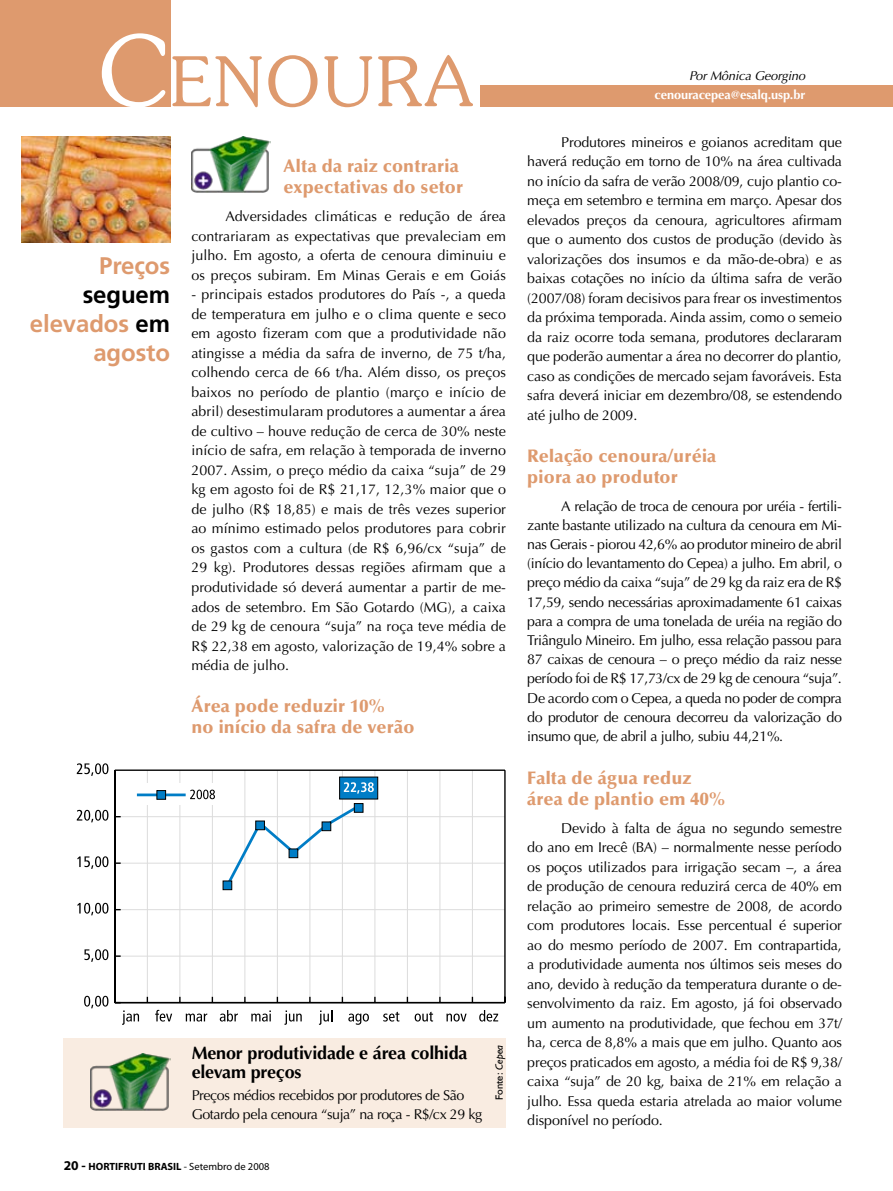
<style>
.page{position:relative;width:893px;height:1191px;background:#fff}
.page>*{position:absolute;margin:0;border:0;box-sizing:border-box;transform-origin:0 0}
.t1{font:300 68.25px "Souvenir";letter-spacing:.03em;color:#de9a6e}
.t2{font:700 24px/28.8px "Frutiger";letter-spacing:-.005em;color:#de9a6e;text-align:right}
.t3{font:900 18px/21px "Optima";letter-spacing:.015em;color:#de9a6e}
.t4{font:700 18px/19.5px "Optima";letter-spacing:-.01em;color:#000}
.t5{font:14.25px/19.5px "Optima";letter-spacing:-.01em;color:#000;text-align:justify}
.t6{font:14.25px/19.5px "Optima";letter-spacing:-.03em;color:#000}
.t7{font:700 12.75px "Optima";letter-spacing:-.01em;color:#fff}
.t8{font:italic 12.75px "Optima";letter-spacing:-.01em;color:#000}
.t9{font:700 10.5px "Myriad Pro";color:#000}
.t10{font:10.5px "Humanist 521 BT";color:#000}
.s1{font-size:97.5px;color:#fff}
.s2{color:#000}
.s3{font-size:13.5px}
.s4{font-weight:400}
.s5{font-style:italic}
</style>
<div class="page">
<div style="left:64px;top:1038px;width:442px;height:89px;background:#f9ece1"></div>
<hr style="left:147px;top:770px;width:1px;height:232px;background:#dcdcdc">
<hr style="left:180px;top:770px;width:1px;height:232px;background:#dcdcdc">
<hr style="left:212px;top:770px;width:1px;height:232px;background:#dcdcdc">
<hr style="left:245px;top:770px;width:1px;height:232px;background:#dcdcdc">
<hr style="left:277px;top:770px;width:1px;height:232px;background:#dcdcdc">
<hr style="left:310px;top:770px;width:1px;height:232px;background:#dcdcdc">
<hr style="left:342px;top:770px;width:1px;height:232px;background:#dcdcdc">
<hr style="left:375px;top:770px;width:1px;height:232px;background:#dcdcdc">
<hr style="left:407px;top:770px;width:1px;height:232px;background:#dcdcdc">
<hr style="left:440px;top:770px;width:1px;height:232px;background:#dcdcdc">
<hr style="left:472px;top:770px;width:1px;height:232px;background:#dcdcdc">
<hr style="left:115px;top:956px;width:390px;height:1px;background:#dcdcdc">
<hr style="left:115px;top:909px;width:390px;height:1px;background:#dcdcdc">
<hr style="left:115px;top:863px;width:390px;height:1px;background:#dcdcdc">
<hr style="left:115px;top:816px;width:390px;height:1px;background:#dcdcdc">
<hr style="left:115px;top:769px;width:390px;height:2px;background:#000">
<hr style="left:504px;top:770px;width:2px;height:232px;background:#000">
<hr style="left:115px;top:1002px;width:390px;height:1px;background:#000">
<hr style="left:114px;top:770px;width:2px;height:232px;background:#000">
<svg style="left:122px;top:1010px;width:17px;height:14px"></svg>
<svg style="left:155px;top:1009px;width:17px;height:12px"></svg>
<svg style="left:186px;top:1013px;width:21px;height:8px"></svg>
<svg style="left:220px;top:1010px;width:18px;height:11px"></svg>
<svg style="left:251px;top:1010px;width:20px;height:11px"></svg>
<svg style="left:284px;top:1010px;width:18px;height:14px"></svg>
<svg style="left:319px;top:1010px;width:13px;height:14px"></svg>
<svg style="left:348px;top:1013px;width:21px;height:11px"></svg>
<svg style="left:383px;top:1011px;width:16px;height:10px"></svg>
<svg style="left:415px;top:1011px;width:18px;height:10px"></svg>
<svg style="left:446px;top:1013px;width:21px;height:8px"></svg>
<svg style="left:479px;top:1010px;width:19px;height:11px"></svg>
<svg style="left:84px;top:995px;width:24px;height:13px"></svg>
<svg style="left:84px;top:949px;width:24px;height:12px"></svg>
<svg style="left:77px;top:902px;width:31px;height:13px"></svg>
<svg style="left:77px;top:856px;width:31px;height:13px"></svg>
<svg style="left:77px;top:810px;width:31px;height:12px"></svg>
<svg style="left:77px;top:763px;width:31px;height:13px"></svg>
<div style="left:132px;top:783px;width:89px;height:22px;background:#fff"></div>
<hr style="left:137px;top:793px;width:49px;height:3px;background:#007dc6">
<div style="left:157px;top:790px;width:9px;height:9px;background:#007dc6;border:1px solid #000"></div>
<svg style="left:190px;top:789px;width:25px;height:10px"></svg>
<svg style="left:223px;top:803px;width:138px;height:87px"></svg>
<div style="left:255px;top:820px;width:10px;height:10px;background:#007dc6;border:1px solid #000"></div>
<div style="left:223px;top:880px;width:9px;height:10px;background:#007dc6;border:1px solid #000"></div>
<div style="left:289px;top:848px;width:9px;height:10px;background:#007dc6;border:1px solid #000"></div>
<div style="left:322px;top:821px;width:9px;height:10px;background:#007dc6;border:1px solid #000"></div>
<div style="left:339px;top:776px;width:39px;height:23px;background:#007dc6;border:1px solid #000"></div>
<svg style="left:344px;top:782px;width:30px;height:11px"></svg>
<div style="left:354px;top:803px;width:9px;height:9px;background:#007dc6;border:1px solid #000"></div>
<img style="left:91px;top:1054px;width:79px;height:56px">
<img style="left:21px;top:136px;width:149px;height:107px">
<div style="left:0;top:0;width:170px;height:106px;background:#de9a6e"></div>
<div style="left:480px;top:85px;width:413px;height:21px;background:#de9a6e"></div>
<img style="left:191px;top:136px;width:80px;height:57px">
<h1 class="t1" style="left:98px;top:40px;width:377px"><span class="s1">C</span>ENOURA</h1>
<h2 class="t2" style="left:99px;top:251px;width:72px">Preços</h2>
<h2 class="t2" style="left:30px;top:280px;width:142px"><span class="s2">seguem </span>elevados <span class="s2">em </span>agosto</h2>
<p class="t3" style="left:283px;top:156px;width:181px">Alta da raiz contraria expectativas do setor</p>
<p class="t5" style="left:191px;top:207px;width:316px;text-indent:34px">Adversidades climáticas e redução de área contrariaram as expectativas que prevaleciam em julho. Em agosto, a oferta de cenoura diminuiu e os preços subiram. Em Minas Gerais e em Goiás</p>
<p class="t5" style="left:191px;top:285px;width:316px">- principais estados produtores do País -, a queda de temperatura em julho e o clima quente e seco em agosto fizeram com que a produtividade não atingisse a média da safra de inverno, de 75 t/ha, colhendo cerca de 66 t/ha. Além disso, os preços baixos no período de plantio (março e início de abril) desestimularam produtores a aumentar a área de cultivo – houve redução de cerca de 30% neste início de safra, em relação à temporada de inverno 2007. Assim, o preço médio da caixa “suja” de 29 kg em agosto foi de R$ 21,17, 12,3% maior que o de julho (R$ 18,85) e mais de três vezes superior ao mínimo estimado pelos produtores para cobrir os gastos com a cultura (de R$ 6,96/cx “suja” de 29 kg). Produtores dessas regiões afirmam que a produtividade só deverá aumentar a partir de me&shy;ados de setembro. Em São Gotardo (MG), a caixa de 29 kg de cenoura “suja” na roça teve média de R$ 22,38 em agosto, valorização de 19,4% sobre a média de julho.</p>
<p class="t3" style="left:191px;top:696px;width:224px">Área pode reduzir 10%<br>no início da safra de verão</p>
<p class="t4" style="left:192px;top:1043px;width:277px">Menor produtividade e área colhida elevam preços</p>
<p class="t6" style="left:192px;top:1085px;width:292px">Preços médios recebidos por produtores de São<br>Gotardo pela cenoura “suja” na roça - R$/cx 29 kg</p>
<p class="t9" style="left:64px;top:1160px;width:207px"><span class="s3">20 -</span> HORTIFRUTI BRASIL <span class="s4">- Setembro de 2008</span></p>
<p class="t10" style="left:493px;top:1100px;width:57px;rotate:-90deg">Fonte: <span class="s5">Cepea</span></p>
<p class="t8" style="left:689px;top:68px;width:118px">Por Mônica Georgino</p>
<p class="t7" style="left:655px;top:88px;width:152px">cenouracepea@esalq.usp.br</p>
<p class="t5" style="left:527px;top:132px;width:316px;text-indent:34px">Produtores mineiros e goianos acreditam que haverá redução em torno de 10% na área cultivada no início da safra de verão 2008/09, cujo plantio co&shy;meça em setembro e termina em março. Apesar dos elevados preços da cenoura, agricultores afirmam que o aumento dos custos de produção (devido às valorizações dos insumos e da mão-de-obra) e as baixas cotações no início da última safra de verão (2007/08) foram decisivos para frear os investimentos da próxima temporada. Ainda assim, como o semeio da raiz ocorre toda semana, produtores declararam que poderão aumentar a área no decorrer do plantio, caso as condições de mercado sejam favoráveis. Esta safra deverá iniciar em dezembro/08, se estendendo até julho de 2009.</p>
<p class="t3" style="left:527px;top:445px;width:190px">Relação cenoura/uréia piora ao produtor</p>
<p class="t5" style="left:527px;top:496px;width:316px;text-indent:34px">A relação de troca de cenoura por uréia - fertili&shy;zante bastante utilizado na cultura da cenoura em Mi&shy;nas Gerais - piorou 42,6% ao produtor mineiro de abril (início do levantamento do Cepea) a julho. Em abril, o preço médio da caixa “suja” de 29 kg da raiz era de R$ 17,59, sendo necessárias aproximadamente 61 caixas para a compra de uma tonelada de uréia na região do Triângulo Mineiro. Em julho, essa relação passou para 87 caixas de cenoura – o preço médio da raiz nesse período foi de R$ 17,73/cx de 29 kg de cenoura “suja”.<br>De acordo com o Cepea, a queda no poder de compra do produtor de cenoura decorreu da valorização do insumo que, de abril a julho, subiu 44,21%.</p>
<p class="t3" style="left:527px;top:767px;width:199px">Falta de água reduz área de plantio em 40%</p>
<p class="t5" style="left:527px;top:818px;width:316px;text-indent:34px">Devido à falta de água no segundo semestre do ano em Irecê (BA) – normalmente nesse período os poços utilizados para irrigação secam –, a área de produção de cenoura reduzirá cerca de 40% em relação ao primeiro semestre de 2008, de acordo com produtores locais. Esse percentual é superior ao do mesmo período de 2007. Em contrapartida, a produtividade aumenta nos últimos seis meses do ano, devido à redução da temperatura durante o de&shy;senvolvimento da raiz. Em agosto, já foi observado um aumento na produtividade, que fechou em 37t/ ha, cerca de 8,8% a mais que em julho. Quanto aos preços praticados em agosto, a média foi de R$ 9,38/ caixa “suja” de 20 kg, baixa de 21% em relação a julho. Essa queda estaria atrelada ao maior volume disponível no período.</p>
</div>
